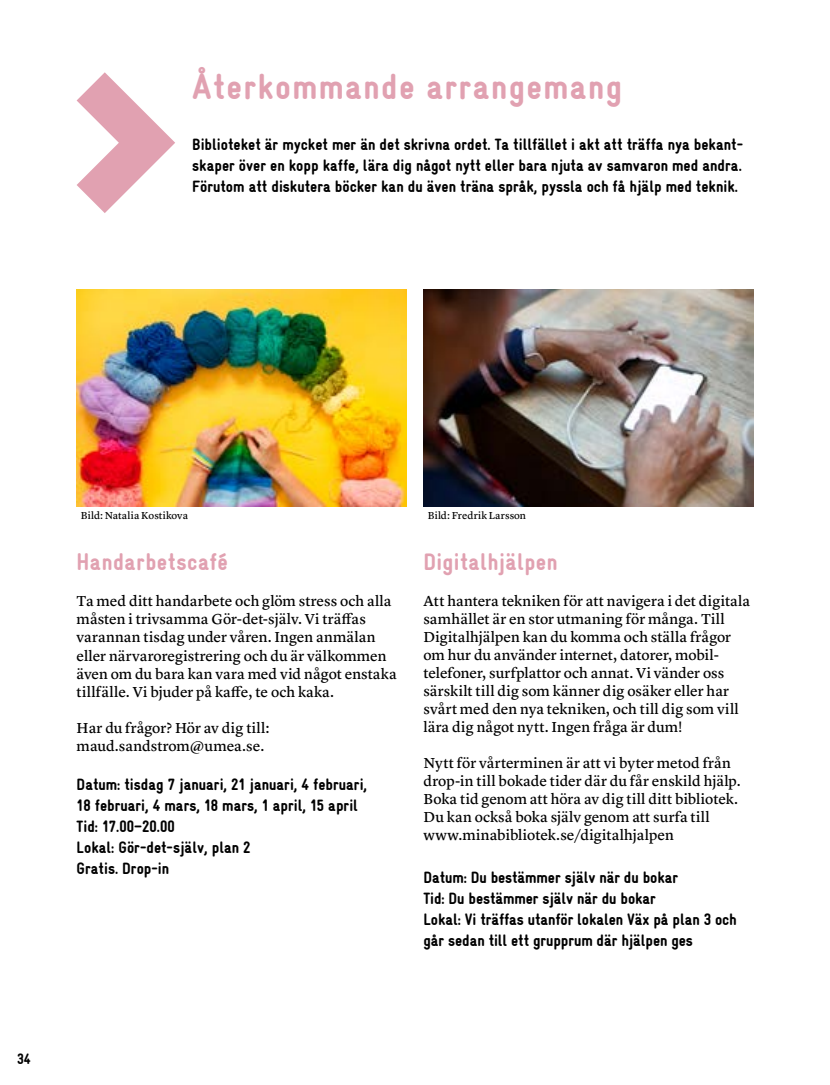
<style>
.page{position:relative;width:830px;height:1085px;background:#fff}
.page>*{position:absolute;margin:0;border:0;box-sizing:border-box;transform-origin:0 0}
.H2_Rubrik_-_vänster{font:900 36px "Gravur Condensed";letter-spacing:.04em;color:#e1a1b1}
.H3_Mellanrubrik{font:900 24px "Gravur Condensed";letter-spacing:.02em;color:#e1a1b1}
.Ingress{font:900 16.5px/21px "Gravur Condensed";color:#000}
.Bröd{font:900 16.5px "Gravur Condensed";letter-spacing:-.005em;color:#000}
.Bröd-2{font:15px/18px "Lyon Text Regular No.2";color:#000}
.t1{font:900 15px "Gravur Condensed";color:#000}
.Bildtext{font:10.5px "Lyon Text Regular No.2";letter-spacing:.005em;color:#000}
</style>
<div class="page">
<svg style="left:77px;top:72px;width:98px;height:141px"></svg>
<img style="left:77px;top:289px;width:329px;height:217px">
<img style="left:423px;top:289px;width:330px;height:217px">
<h2 class="H2_Rubrik_-_vänster" style="left:192px;top:67px;width:431px">Återkommande arrangemang</h2>
<p class="Ingress" style="left:192px;top:134px;width:552px;text-align:justify">Biblioteket är mycket mer än det skrivna ordet. Ta tillfället i akt att träffa nya bekant&shy;skaper över en kopp kaffe, lära dig något nytt eller bara njuta av samvaron med andra.<br>Förutom att diskutera böcker kan du även träna språk, pyssla och få hjälp med teknik.</p>
<p class="t1" style="left:17px;top:1050px;width:15px">34</p>
<p class="Bildtext" style="left:81px;top:507px;width:109px">Bild: Natalia Kostikova</p>
<h3 class="H3_Mellanrubrik" style="left:77px;top:549px;width:153px">Handarbetscafé</h3>
<p class="Bröd-2" style="left:77px;top:591px;width:321px">Ta med ditt handarbete och glöm stress och alla måsten i trivsamma Gör-det-själv. Vi träffas varannan tisdag under våren. Ingen anmälan eller närvaroregistrering och du är välkommen även om du bara kan vara med vid något enstaka tillfälle. Vi bjuder på kaffe, te och kaka.</p>
<p class="Bröd-2" style="left:77px;top:717px;width:194px">Har du frågor? Hör av dig till:</p>
<p class="Bröd-2" style="left:77px;top:735px;width:189px">maud.sandstrom@umea.se.</p>
<p class="Ingress" style="left:77px;top:773px;width:292px">Datum: tisdag 7 januari, 21 januari, 4 februari,<br>18 februari, 4 mars, 18 mars, 1 april, 15 april</p>
<p class="Ingress" style="left:77px;top:815px;width:100px">Tid: 17.00–20.00</p>
<p class="Ingress" style="left:77px;top:836px;width:175px">Lokal: Gör-det-själv, plan 2</p>
<p class="Ingress" style="left:77px;top:857px;width:94px">Gratis. Drop-in</p>
<p class="Bildtext" style="left:427px;top:507px;width:100px">Bild: Fredrik Larsson</p>
<h3 class="H3_Mellanrubrik" style="left:423px;top:548px;width:135px">Digitalhjälpen</h3>
<p class="Bröd-2" style="left:423px;top:591px;width:328px">Att hantera tekniken för att navigera i det digitala samhället är en stor utmaning för många. Till</p>
<p class="Bröd-2" style="left:423px;top:627px;width:309px">Digitalhjälpen kan du komma och ställa frågor om hur du använder internet, datorer, mobil-</p>
<p class="Bröd-2" style="left:423px;top:663px;width:317px">telefoner, surfplattor och annat. Vi vänder oss särskilt till dig som känner dig osäker eller har svårt med den nya tekniken, och till dig som vill lära dig något nytt. Ingen fråga är dum!</p>
<p class="Bröd-2" style="left:423px;top:753px;width:318px">Nytt för vårterminen är att vi byter metod från drop-in till bokade tider där du får enskild hjälp.<br>Boka tid genom att höra av dig till ditt bibliotek.<br>Du kan också boka själv genom att surfa till</p>
<p class="Bröd-2" style="left:423px;top:825px;width:252px">www.minabibliotek.se/digitalhjalpen</p>
<p class="Bröd" style="left:423px;top:867px;width:256px">Datum: Du bestämmer själv när du bokar</p>
<p class="Ingress" style="left:423px;top:887px;width:234px">Tid: Du bestämmer själv när du bokar</p>
<p class="Ingress" style="left:423px;top:908px;width:314px">Lokal: Vi träffas utanför lokalen Väx på plan 3 och går sedan till ett grupprum där hjälpen ges</p>
</div>
